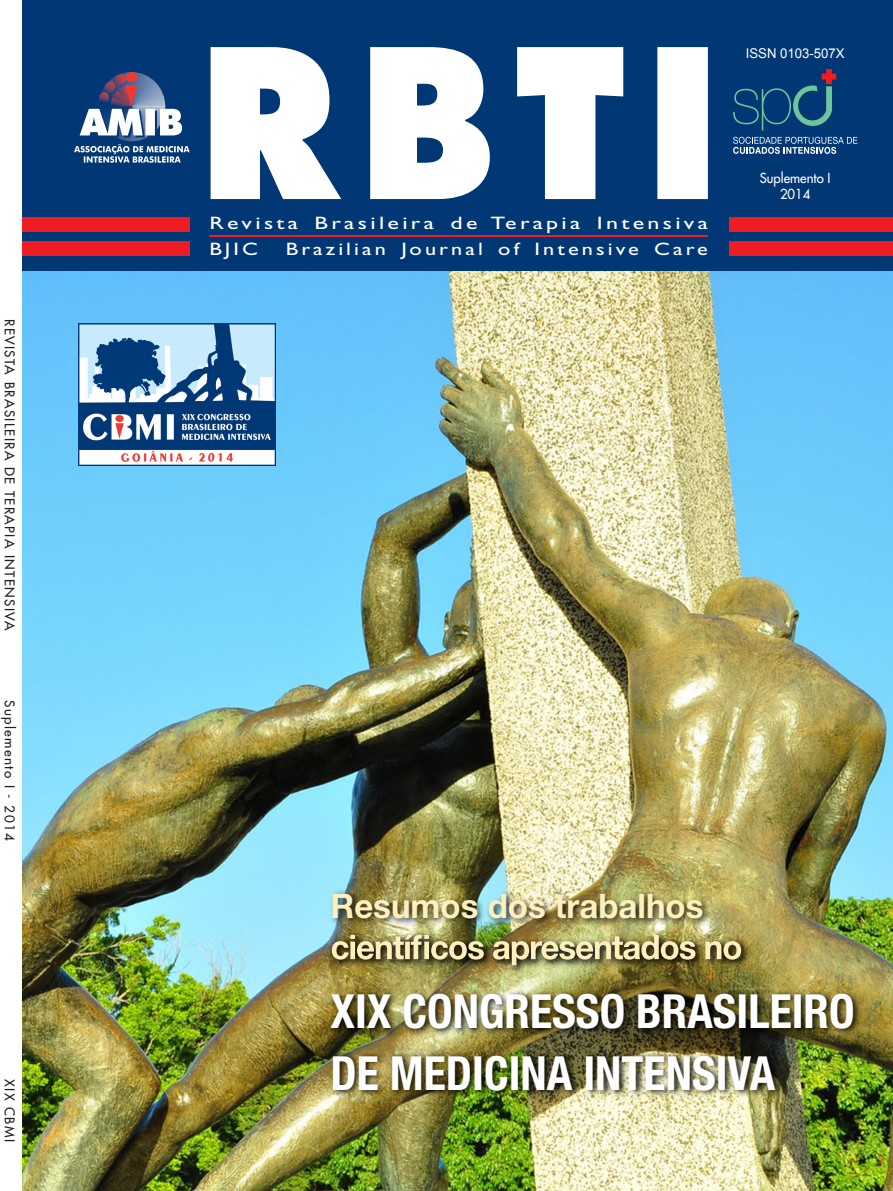
<style>
.page{position:relative;width:893px;height:1191px;background:#fff}
.page>*{position:absolute;margin:0;border:0;box-sizing:border-box;transform-origin:0 0}
.t1{font:700 condensed 47.1px/62.1px "Helvetica Neue LT Std";color:#fff}
.t2{font:700 33.9px "Helvetica Neue LT Std";color:#feefbc}
.t3{font:18px/26px "Gill Sans Std";letter-spacing:.14em;color:#fff;scale:1.33 1}
.t4{font:18px "Gill Sans Std";letter-spacing:.14em;color:#fff;scale:1.24 1}
.t5{font:500 13.5px/16.2px "Futura Std";color:#fff;text-align:center}
.t6{font:13.5px "Arial";color:#fff}
.t7{font:500 13.2px "Futura Std";letter-spacing:.1em;color:#231f20}
</style>
<div class="page">
<img style="left:22px;top:264px;width:871px;height:927px">
<div style="left:23px;top:0;width:870px;height:270px;background:#013775"></div>
<svg style="left:211px;top:47px;width:497px;height:152px;fill:#fff"></svg>
<svg style="left:74px;top:72px;width:116px;height:91px"></svg>
<div style="left:23px;top:217px;width:870px;height:38px;background:#ee1d23"></div>
<div style="left:23px;top:232px;width:870px;height:8px;background:#013775"></div>
<div style="left:190px;top:216px;width:539px;height:43px;background:#013775"></div>
<hr style="left:209px;top:235px;width:499px;height:2px;background:#ee1d23">
<svg style="left:733px;top:69px;width:103px;height:61px"></svg>
<svg style="left:733px;top:137px;width:124px;height:17px"></svg>
<img style="left:324px;top:982px;width:554px;height:69px">
<img style="left:324px;top:1044px;width:463px;height:69px">
<img style="left:324px;top:883px;width:402px;height:56px">
<img style="left:325px;top:928px;width:429px;height:50px">
<img style="left:332px;top:934px;width:409px;height:31px">
<img style="left:78px;top:324px;width:197px;height:141px">
<p class="t7" style="left:18px;top:319px;width:313px;rotate:90deg">REVISTA BRASILEIRA DE TERAPIA INTENSIVA</p>
<p class="t7" style="left:18px;top:700px;width:142px;rotate:90deg">Suplemento I - 2014</p>
<p class="t7" style="left:18px;top:1079px;width:64px;rotate:90deg">XIX CBMI</p>
<p class="t6" style="left:746px;top:45px;width:100px">ISSN 0103-507X</p>
<p class="t3" style="left:209px;top:210px;width:376px">Revista Brasileira de Terapia Intensiva<br>BJIC</p>
<p class="t4" style="left:286px;top:239px;width:342px">Brazilian Journal of Intensive Care</p>
<p class="t5" style="left:760px;top:170px;width:72px">Suplemento I<br>2014</p>
<p class="t2" style="left:331px;top:885px;width:375px">Resumos dos trabalhos</p>
<p class="t1" style="left:331px;top:979px;width:526px">XIX CONGRESSO BRASILEIRO<br>DE MEDICINA INTENSIVA</p>
</div>
